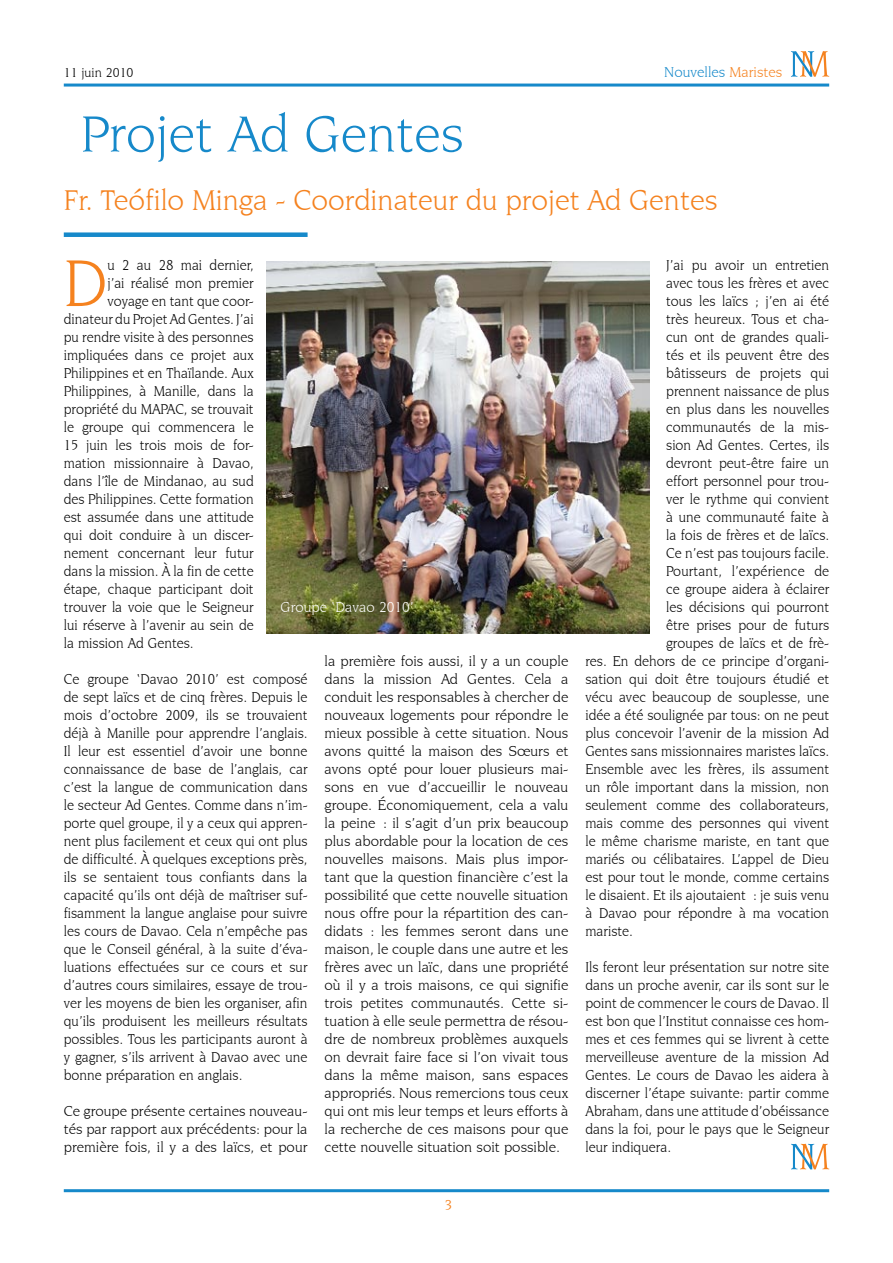
<style>
.page{position:relative;width:893px;height:1263px;background:#fff}
.page>*{position:absolute;margin:0;border:0;box-sizing:border-box;transform-origin:0 0}
.t1{font:70.05px "Novarese IT Cby BT";color:#f5821f;scale:.95 1}
.t2{font:54px "Novarese IT Cby BT";color:#1689ca}
.t3{font:30px "Novarese IT Cby BT";color:#f5821f}
.t4{font:15px/18px "Novarese IT Cby BT";color:#000;text-align:justify;scale:.95 1}
.t5{font:15px/18px "Novarese IT Cby BT";color:#000;text-align:justify}
.t6{font:15px "Novarese IT Cby BT";color:#1689ca}
.t7{font:15px "Novarese IT Cby BT";color:#fff}
.t8{font:13.5px "Novarese IT Cby BT";color:#000}
.s1{color:#f5821f}
</style>
<div class="page">
<hr style="left:64px;top:1189px;width:765px;height:3px;background:#1689ca">
<div style="left:64px;top:232px;width:244px;height:5px;background:#1689ca"></div>
<hr style="left:64px;top:84px;width:765px;height:3px;background:#1689ca">
<svg style="left:791px;top:51px;width:38px;height:26px"></svg>
<img style="left:266px;top:261px;width:383px;height:373px">
<svg style="left:791px;top:1144px;width:38px;height:25px"></svg>
<p class="t8" style="left:64px;top:64px;width:71px">11 juin 2010</p>
<p class="t6" style="left:664px;top:63px;width:120px">Nouvelles <span class="s1">Maristes</span></p>
<h2 class="t2" style="left:81px;top:102px;width:385px">Projet Ad Gentes</h2>
<h3 class="t3" style="left:64px;top:182px;width:655px">Fr. Teófilo Minga - Coordinateur du projet Ad Gentes</h3>
<h1 class="t1" style="left:64px;top:242px;width:47px">D</h1>
<p class="t4" style="left:107px;top:256px;width:156px">u 2 au 28 mai dernier,</p>
<p class="t4" style="left:107px;top:274px;width:156px">j’ai réalisé mon premier</p>
<p class="t4" style="left:107px;top:292px;width:156px">voyage en tant que coor-</p>
<p class="t4" style="left:64px;top:310px;width:201px">dinateur du Projet Ad Gentes. J’ai</p>
<p class="t4" style="left:64px;top:328px;width:201px">pu rendre visite à des personnes</p>
<p class="t4" style="left:64px;top:346px;width:201px">impliquées dans ce projet aux</p>
<p class="t4" style="left:64px;top:364px;width:201px">Philippines et en Thaïlande. Aux</p>
<p class="t4" style="left:64px;top:382px;width:201px">Philippines, à Manille, dans la</p>
<p class="t4" style="left:64px;top:400px;width:201px">propriété du MAPAC, se trouvait</p>
<p class="t4" style="left:64px;top:418px;width:201px">le groupe qui commencera le</p>
<p class="t4" style="left:64px;top:436px;width:201px">15 juin les trois mois de for-</p>
<p class="t4" style="left:64px;top:454px;width:201px">mation missionnaire à Davao,</p>
<p class="t4" style="left:64px;top:472px;width:201px">dans l’île de Mindanao, au sud</p>
<p class="t4" style="left:64px;top:490px;width:201px">des Philippines. Cette formation</p>
<p class="t4" style="left:64px;top:508px;width:201px">est assumée dans une attitude</p>
<p class="t4" style="left:64px;top:526px;width:201px">qui doit conduire à un discer-</p>
<p class="t4" style="left:64px;top:544px;width:201px">nement concernant leur futur</p>
<p class="t4" style="left:64px;top:562px;width:201px">dans la mission. À la fin de cette</p>
<p class="t4" style="left:64px;top:580px;width:201px">étape, chaque participant doit</p>
<p class="t4" style="left:64px;top:598px;width:201px">trouver la voie que le Seigneur</p>
<p class="t4" style="left:64px;top:616px;width:201px">lui réserve à l’avenir au sein de</p>
<p class="t4" style="left:64px;top:634px;width:138px">la mission Ad Gentes.</p>
<p class="t4" style="left:64px;top:670px;width:258px">Ce groupe ‘Davao 2010’ est composé de sept laïcs et de cinq frères. Depuis le mois d’octobre 2009, ils se trouvaient déjà à Manille pour apprendre l’anglais.<br>Il leur est essentiel d’avoir une bonne connaissance de base de l’anglais, car c’est la langue de communication dans le secteur Ad Gentes. Comme dans n’im&shy;porte quel groupe, il y a ceux qui appren&shy;nent plus facilement et ceux qui ont plus de difficulté. À quelques exceptions près, ils se sentaient tous confiants dans la capacité qu’ils ont déjà de maîtriser suf&shy;fisamment la langue anglaise pour suivre les cours de Davao. Cela n’empêche pas que le Conseil général, à la suite d’éva&shy;luations effectuées sur ce cours et sur d’autres cours similaires, essaye de trou&shy;ver les moyens de bien les organiser, afin qu’ils produisent les meilleurs résultats possibles. Tous les participants auront à y gagner, s’ils arrivent à Davao avec une bonne préparation en anglais.</p>
<p class="t5" style="left:64px;top:1102px;width:245px">Ce groupe présente certaines nouveau&shy;tés par rapport aux précédents: pour la première fois, il y a des laïcs, et pour</p>
<p class="t7" style="left:281px;top:598px;width:135px">Groupe ‘Davao 2010’</p>
<p class="t5" style="left:325px;top:652px;width:245px">la première fois aussi, il y a un couple dans la mission Ad Gentes. Cela a conduit les responsables à chercher de nouveaux logements pour répondre le mieux possible à cette situation. Nous avons quitté la maison des Sœurs et avons opté pour louer plusieurs mai&shy;sons en vue d’accueillir le nouveau groupe. Économiquement, cela a valu la peine : il s’agit d’un prix beaucoup plus abordable pour la location de ces nouvelles maisons. Mais plus impor&shy;tant que la question financière c’est la possibilité que cette nouvelle situation nous offre pour la répartition des can&shy;didats : les femmes seront dans une maison, le couple dans une autre et les frères avec un laïc, dans une propriété où il y a trois maisons, ce qui signifie trois petites communautés. Cette si&shy;tuation à elle seule permettra de résou&shy;dre de nombreux problèmes auxquels on devrait faire face si l’on vivait tous dans la même maison, sans espaces appropriés. Nous remercions tous ceux qui ont mis leur temps et leurs efforts à la recherche de ces maisons pour que cette nouvelle situation soit possible.</p>
<p class="t4" style="left:666px;top:256px;width:173px">J’ai pu avoir un entretien</p>
<p class="t4" style="left:666px;top:274px;width:173px">avec tous les frères et avec</p>
<p class="t4" style="left:666px;top:292px;width:173px">tous les laïcs ; j’en ai été</p>
<p class="t4" style="left:666px;top:310px;width:173px">très heureux. Tous et cha-</p>
<p class="t4" style="left:666px;top:328px;width:173px">cun ont de grandes quali-</p>
<p class="t4" style="left:666px;top:346px;width:173px">tés et ils peuvent être des</p>
<p class="t4" style="left:666px;top:364px;width:173px">bâtisseurs de projets qui</p>
<p class="t4" style="left:666px;top:382px;width:173px">prennent naissance de plus</p>
<p class="t4" style="left:666px;top:400px;width:173px">en plus dans les nouvelles</p>
<p class="t4" style="left:666px;top:418px;width:173px">communautés de la mis-</p>
<p class="t4" style="left:666px;top:436px;width:173px">sion Ad Gentes. Certes, ils</p>
<p class="t4" style="left:666px;top:454px;width:173px">devront peut-être faire un</p>
<p class="t4" style="left:666px;top:472px;width:173px">effort personnel pour trou-</p>
<p class="t4" style="left:666px;top:490px;width:173px">ver le rythme qui convient</p>
<p class="t4" style="left:666px;top:508px;width:173px">à une communauté faite à</p>
<p class="t4" style="left:666px;top:526px;width:173px">la fois de frères et de laïcs.</p>
<p class="t4" style="left:666px;top:544px;width:173px">Ce n’est pas toujours facile.</p>
<p class="t4" style="left:666px;top:562px;width:173px">Pourtant, l’expérience de</p>
<p class="t4" style="left:666px;top:580px;width:173px">ce groupe aidera à éclairer</p>
<p class="t4" style="left:666px;top:598px;width:173px">les décisions qui pourront</p>
<p class="t4" style="left:666px;top:616px;width:173px">être prises pour de futurs</p>
<p class="t4" style="left:666px;top:634px;width:173px">groupes de laïcs et de frè-</p>
<p class="t4" style="left:585px;top:652px;width:258px">res. En dehors de ce principe d’organi-</p>
<p class="t4" style="left:585px;top:670px;width:258px">sation qui doit être toujours étudié et</p>
<p class="t4" style="left:585px;top:688px;width:258px">vécu avec beaucoup de souplesse, une</p>
<p class="t4" style="left:585px;top:706px;width:258px">idée a été soulignée par tous: on ne peut</p>
<p class="t4" style="left:585px;top:724px;width:258px">plus concevoir l’avenir de la mission Ad</p>
<p class="t4" style="left:585px;top:742px;width:258px">Gentes sans missionnaires maristes laïcs.</p>
<p class="t4" style="left:585px;top:760px;width:258px">Ensemble avec les frères, ils assument</p>
<p class="t4" style="left:585px;top:778px;width:258px">un rôle important dans la mission, non</p>
<p class="t4" style="left:585px;top:796px;width:258px">seulement comme des collaborateurs,</p>
<p class="t4" style="left:585px;top:814px;width:258px">mais comme des personnes qui vivent</p>
<p class="t4" style="left:585px;top:832px;width:258px">le même charisme mariste, en tant que</p>
<p class="t4" style="left:585px;top:850px;width:258px">mariés ou célibataires. L’appel de Dieu</p>
<p class="t4" style="left:585px;top:868px;width:258px">est pour tout le monde, comme certains</p>
<p class="t4" style="left:585px;top:886px;width:258px">le disaient. Et ils ajoutaient : je suis venu</p>
<p class="t4" style="left:585px;top:904px;width:258px">à Davao pour répondre à ma vocation</p>
<p class="t4" style="left:585px;top:922px;width:51px">mariste.</p>
<p class="t4" style="left:585px;top:958px;width:258px">Ils feront leur présentation sur notre site dans un proche avenir, car ils sont sur le point de commencer le cours de Davao. Il est bon que l’Institut connaisse ces hom&shy;mes et ces femmes qui se livrent à cette merveilleuse aventure de la mission Ad Gentes. Le cours de Davao les aidera à discerner l’étape suivante: partir comme Abraham, dans une attitude d’obéissance dans la foi, pour le pays que le Seigneur leur indiquera.</p>
</div>
